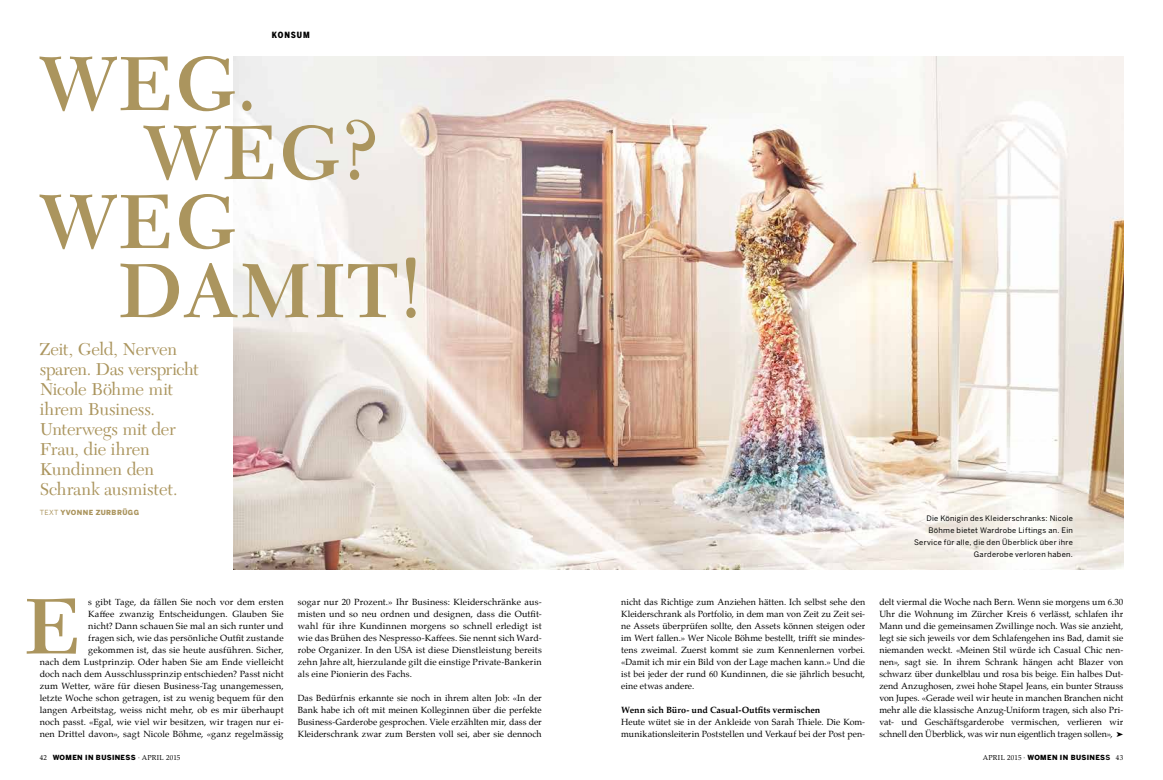
<style>
.page{position:relative;width:1163px;height:780px;background:#fff}
.page>*{position:absolute;margin:0;border:0;box-sizing:border-box;transform-origin:0 0}
.t1{font:600 82.3px "New Caledonia";color:#ab955e}
.t2{font:600 80px "New Caledonia";letter-spacing:.005em;color:#ab955e}
.t3{font:18px/20px "New Caledonia";letter-spacing:-.015em;color:#ab955e}
.t4{font:700 9px "Palatino";letter-spacing:.01em;color:#000}
.t5{font:8.8px/12px "Palatino";letter-spacing:.015em;color:#000;text-align:justify}
.t6{font:900 8.5px "Benton Sans Cond";letter-spacing:.105em;color:#000}
.t7{font:7.5px/12px "Benton Sans";letter-spacing:.035em;color:#000;text-align:right}
.t8{font:900 7px "Benton Sans";letter-spacing:.045em;color:#000}
.t9{font:900 7px "Benton Sans";letter-spacing:.05em;color:#ab955e}
.s1{font-weight:400}
.s2{font-family:"Palatino";font-weight:400}
.s3{font-weight:700}
</style>
<div class="page">
<img style="left:233px;top:57px;width:890px;height:512px">
<p class="t6" style="left:272px;top:30px;width:40px">KONSUM</p>
<h2 class="t2" style="left:40px;top:36px;width:219px">WEG.</h2>
<h2 class="t2" style="left:144px;top:105px;width:235px">WEG?</h2>
<h2 class="t2" style="left:40px;top:174px;width:198px">WEG</h2>
<h2 class="t2" style="left:117px;top:243px;width:307px">DAMIT!</h2>
<h3 class="t3" style="left:40px;top:339px;width:160px">Zeit, Geld, Nerven sparen. Das verspricht<br>Nicole Böhme mit ihrem Business.<br>Unterwegs mit der<br>Frau, die ihren<br>Kundinnen den<br>Schrank ausmistet.</h3>
<p class="t9" style="left:40px;top:508px;width:38px"><span class="s1">Text</span> YVONNE</p>
<p class="t9" style="left:96px;top:508px;width:45px">ZURBRÜGG</p>
<h1 class="t1" style="left:23px;top:577px;width:61px">E</h1>
<p class="t5" style="left:40px;top:596px;width:245px;text-align:right">s gibt Tage, da fällen Sie noch vor dem ersten<br>Kaffee zwanzig Entscheidungen. Glauben Sie<br>nicht? Dann schauen Sie mal an sich runter und<br>fragen sich, wie das persönliche Outfit zustande<br>gekommen ist, das sie heute ausführen. Sicher,<br>nach dem Lustprinzip. Oder haben Sie am Ende vielleicht doch nach dem Ausschlussprinzip entschieden? Passt nicht zum Wetter, wäre für diesen Business-Tag unangemessen, letzte Woche schon getragen, ist zu wenig bequem für den langen Arbeitstag, weiss nicht mehr, ob es mir überhaupt noch passt. «Egal, wie viel wir besitzen, wir tragen nur ei&shy;nen Drittel davon», sagt Nicole Böhme, «ganz regelmässig</p>
<p class="t5" style="left:298px;top:596px;width:245px">sogar nur 20 Prozent.» Ihr Business: Kleiderschränke aus&shy;misten und so neu ordnen und designen, dass die Outfit&shy;wahl für ihre Kundinnen morgens so schnell erledigt ist wie das Brühen des Nespresso-Kaffees. Sie nennt sich Ward&shy;robe Organizer. In den USA ist diese Dienstleistung bereits zehn Jahre alt, hierzulande gilt die einstige Private-Bankerin als eine Pionierin des Fachs.</p>
<p class="t5" style="left:298px;top:692px;width:245px">Das Bedürfnis erkannte sie noch in ihrem alten Job: «In der Bank habe ich oft mit meinen Kolleginnen über die perfekte Business-Garderobe gesprochen. Viele erzählten mir, dass der Kleiderschrank zwar zum Bersten voll sei, aber sie dennoch</p>
<p class="t7" style="left:913px;top:512px;width:160px">Die Königin des Kleiderschranks: Nicole Böhme bietet Wardrobe Liftings an. Ein Service für alle, die den Überblick über ihre Garderobe verloren haben.</p>
<p class="t5" style="left:621px;top:596px;width:245px">nicht das Richtige zum Anziehen hätten. Ich selbst sehe den Kleiderschrank als Portfolio, in dem man von Zeit zu Zeit sei&shy;ne Assets überprüfen sollte, den Assets können steigen oder im Wert fallen.» Wer Nicole Böhme bestellt, trifft sie mindes&shy;tens zweimal. Zuerst kommt sie zum Kennenlernen vorbei. «Damit ich mir ein Bild von der Lage machen kann.» Und die ist bei jeder der rund 60 Kundinnen, die sie jährlich besucht, eine etwas andere.</p>
<p class="t4" style="left:621px;top:702px;width:201px">Wenn sich Büro- und Casual-Outfits vermischen</p>
<p class="t5" style="left:621px;top:716px;width:245px">Heute wütet sie in der Ankleide von Sarah Thiele. Die Kom&shy;munikationsleiterin Poststellen und Verkauf bei der Post pen-</p>
<p class="t5" style="left:879px;top:596px;width:245px">delt viermal die Woche nach Bern. Wenn sie morgens um 6.30<br>Uhr die Wohnung im Zürcher Kreis 6 verlässt, schlafen ihr Mann und die gemeinsamen Zwillinge noch. Was sie anzieht, legt sie sich jeweils vor dem Schlafengehen ins Bad, damit sie niemanden weckt. «Meinen Stil würde ich Casual Chic nen&shy;nen», sagt sie. In ihrem Schrank hängen acht Blazer von schwarz über dunkelblau und rosa bis beige. Ein halbes Dut&shy;zend Anzughosen, zwei hohe Stapel Jeans, ein bunter Strauss von Jupes. «Gerade weil wir heute in manchen Branchen nicht mehr alle die klassische Anzug-Uniform tragen, sich also Pri&shy;vat- und Geschäftsgarderobe vermischen, verlieren wir schnell den Überblick, was wir nun eigentlich tragen sollen», ➤</p>
<p class="t8" style="left:40px;top:753px;width:142px"><span class="s2">42</span> WOMEN IN BUSINESS <span class="s2">· april 2015</span></p>
<p class="t8" style="left:982px;top:753px;width:142px"><span class="s2">april 2015 ·</span> WOMEN IN BUSINES<span class="s3">S</span> <span class="s2">43</span></p>
</div>
